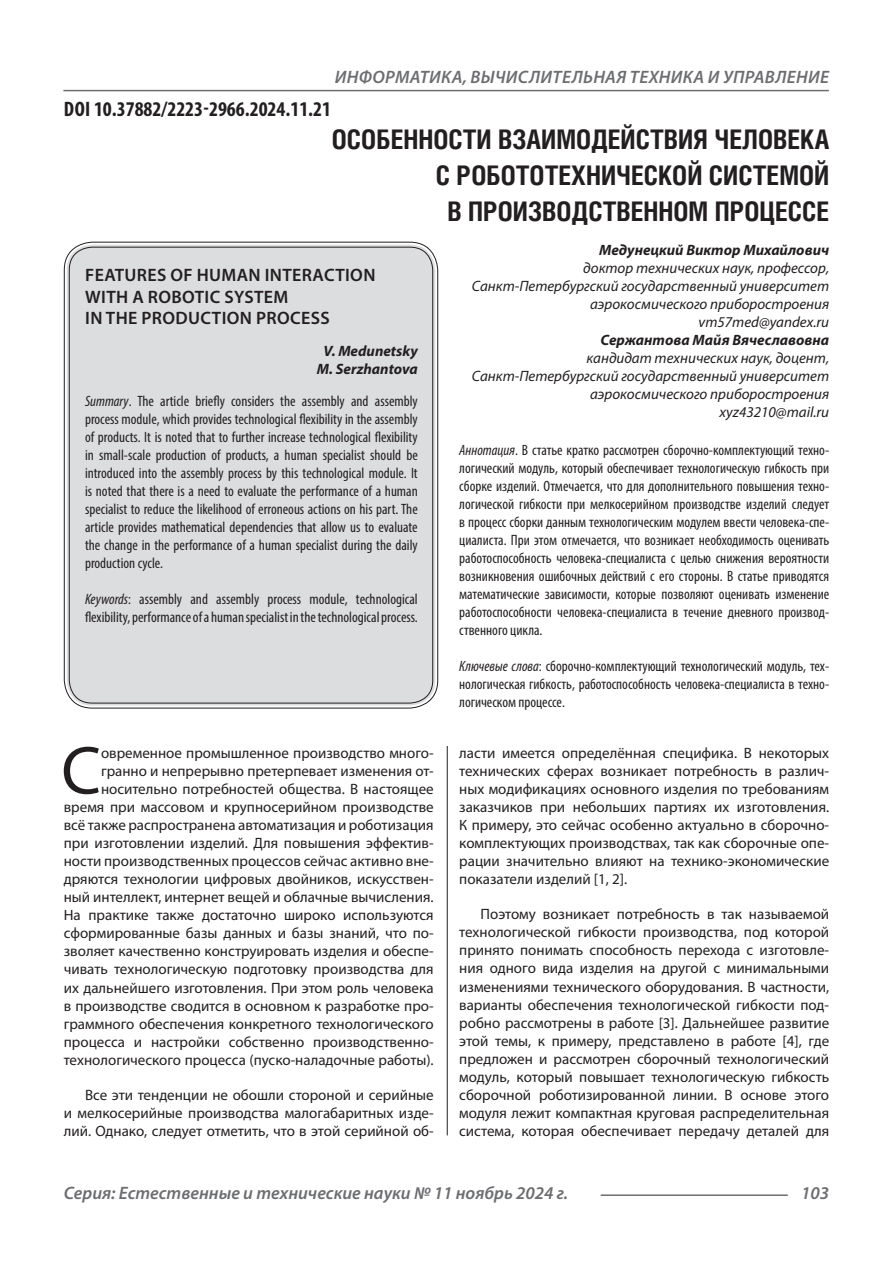
<style>
.page{position:relative;width:893px;height:1263px;background:#fff}
.page>*{position:absolute;margin:0;border:0;box-sizing:border-box;transform-origin:0 0}
.Статья_текст_первый{font:68.4px "Myriad Pro";color:#231f20}
.Статья_название{font:700 27px/36px "Helios Cond C";color:#231f20;text-align:right}
.ДОИ{font:700 condensed 21px "Myriad Pro";color:#231f20}
.t1{font:italic 600 18px "Myriad Pro";letter-spacing:.005em;color:#6c6d70}
.Статья_название_англ{font:600 18px/21.6px "Myriad Pro";letter-spacing:.02em;color:#231f20}
.Статья_текст{font:15px/18.1px "Myriad Pro";color:#231f20;text-align:justify}
.Статья_текст_первый-2{font:15px/18px "Myriad Pro";color:#231f20;text-align:right}
.Статья_аннотация_тек{font:condensed 15px/18px "Myriad Pro";color:#231f20;text-align:justify}
.Статья_аннотация_анг{font:condensed 15px/18px "Myriad Pro";color:#231f20;text-align:justify}
.Статья_автор_инфо{font:italic 15px/18px "Myriad Pro";color:#231f20;text-align:right}
.Статья_автор_инфо-2{font:italic 700 15px "Myriad Pro";color:#231f20}
.Статья_автор_англ{font:italic 700 15px "Myriad Pro";color:#231f20}
.s1{font-style:italic}
</style>
<div class="page">
<hr style="left:447px;top:128px;width:1px;height:1007px;background:#231f20">
<hr style="left:63px;top:90px;width:766px;height:1px;background:#6c6d70">
<hr style="left:601px;top:1194px;width:187px;height:2px;background:#6c6d70">
<div style="left:443px;top:126px;width:10px;height:620px;background:#fff"></div>
<div style="left:67px;top:245px;width:368px;height:460px;background:#dcdddf;border-radius:26px"></div>
<p class="t1" style="left:335px;top:66px;width:496px">ИНФОРМАТИКА, ВЫЧИСЛИТЕЛЬНАЯ ТЕХНИКА И УПРАВЛЕНИЕ</p>
<p class="Статья_название" style="left:332px;top:121px;width:499px">ОСОБЕННОСТИ ВЗАИМОДЕЙСТВИЯ ЧЕЛОВЕКА<br>С РОБОТОТЕХНИЧЕСКОЙ СИСТЕМОЙ<br>В ПРОИЗВОДСТВЕННОМ ПРОЦЕССЕ</p>
<p class="Статья_автор_инфо-2" style="left:599px;top:240px;width:232px">Медунецкий Виктор Михайлович</p>
<p class="Статья_автор_инфо" style="left:472px;top:259px;width:359px">доктор технических наук, профессор,<br>Санкт-Петербургский государственный университет аэрокосмического приборостроения</p>
<p class="Статья_автор_инфо" style="left:699px;top:313px;width:132px">vm57med@yandex.ru</p>
<p class="Статья_автор_инфо-2" style="left:600px;top:330px;width:230px">Сержантова Майя Вячеславовна</p>
<p class="Статья_автор_инфо" style="left:472px;top:349px;width:359px">кандидат технических наук, доцент,<br>Санкт-Петербургский государственный университет аэрокосмического приборостроения</p>
<p class="Статья_автор_инфо" style="left:719px;top:403px;width:111px">xyz43210@mail.ru</p>
<p class="Статья_аннотация_тек" style="left:459px;top:441px;width:371px"><span class="s1">Аннотация</span>. В статье кратко рассмотрен сборочно-комплектующий техно&shy;логический модуль, который обеспечивает технологическую гибкость при сборке изделий. Отмечается, что для дополнительного повышения техно&shy;логической гибкости при мелкосерийном производстве изделий следует в процесс сборки данным технологическим модулем ввести человека-спе&shy;циалиста. При этом отмечается, что возникает необходимость оценивать работоспособность человека-специалиста с целью снижения вероятности возникновения ошибочных действий с его стороны. В статье приводятся математические зависимости, которые позволяют оценивать изменение работоспособности человека-специалиста в течение дневного производ&shy;ственного цикла.</p>
<p class="Статья_аннотация_тек" style="left:459px;top:657px;width:371px"><span class="s1">Ключевые слова</span>: сборочно-комплектующий технологический модуль, тех&shy;нологическая гибкость, работоспособность человека-специалиста в техно&shy;логическом процессе.</p>
<p class="ДОИ" style="left:64px;top:96px;width:269px">DOI 10.37882/2223-2966.2024.11.21</p>
<p class="Статья_название_англ" style="left:85px;top:264px;width:292px">FEATURES OF HUMAN INTERACTION<br>WITH A ROBOTIC SYSTEM<br>IN THE PRODUCTION PROCESS</p>
<p class="Статья_автор_англ" style="left:323px;top:341px;width:96px">V. Medunetsky</p>
<p class="Статья_автор_англ" style="left:317px;top:359px;width:103px">M. Serzhantova</p>
<p class="Статья_аннотация_анг" style="left:85px;top:392px;width:334px"><span class="s1">Summary</span>. The article briefly considers the assembly and assembly process module, which provides technological flexibility in the assembly of products. It is noted that to further increase technological flexibility in small-scale production of products, a human specialist should be introduced into the assembly process by this technological module. It is noted that there is a need to evaluate the performance of a human specialist to reduce the likelihood of erroneous actions on his part. The article provides mathematical dependencies that allow us to evaluate the change in the performance of a human specialist during the daily production cycle.</p>
<p class="Статья_аннотация_анг" style="left:85px;top:590px;width:334px"><span class="s1">Keywords</span>: assembly and assembly process module, technological flexibility, performance of a human specialist in the technological process.</p>
<p class="Статья_текст_первый" style="left:61px;top:728px;width:41px">С</p>
<p class="Статья_текст_первый-2" style="left:64px;top:743px;width:371px">овременное промышленное производство много&shy;гранно и непрерывно претерпевает изменения от&shy;носительно потребностей общества. В настоящее время при массовом и крупносерийном производстве всё также распространена автоматизация и роботизация при изготовлении изделий. Для повышения эффектив&shy;ности производственных процессов сейчас активно вне&shy;дряются технологии цифровых двойников, искусствен&shy;ный интеллект, интернет вещей и облачные вычисления.<br>На практике также достаточно широко используются сформированные базы данных и базы знаний, что по&shy;зволяет качественно конструировать изделия и обеспе&shy;чивать технологическую подготовку производства для их дальнейшего изготовления. При этом роль человека в производстве сводится в основном к разработке про&shy;граммного обеспечения конкретного технологического процесса и настройки собственно производственно&shy;технологического процесса (пуско-наладочные работы).</p>
<p class="Статья_текст" style="left:64px;top:1085px;width:371px;text-indent:21px">Все эти тенденции не обошли стороной и серийные и мелкосерийные производства малогабаритных изде&shy;лий. Однако, следует отметить, что в этой серийной об-</p>
<p class="Статья_текст" style="left:459px;top:743px;width:371px">ласти имеется определённая специфика. В некоторых технических сферах возникает потребность в различ&shy;ных модификациях основного изделия по требованиям заказчиков при небольших партиях их изготовления.<br>К примеру, это сейчас особенно актуально в сборочно&shy;комплектующих производствах, так как сборочные опе&shy;рации значительно влияют на технико-экономические показатели изделий [1, 2].</p>
<p class="Статья_текст" style="left:459px;top:905px;width:371px;text-indent:21px">Поэтому возникает потребность в так называемой технологической гибкости производства, под которой принято понимать способность перехода с изготовле&shy;ния одного вида изделия на другой с минимальными изменениями технического оборудования. В частности, варианты обеспечения технологической гибкости под&shy;робно рассмотрены в работе [3]. Дальнейшее развитие этой темы, к примеру, представлено в работе [4], где предложен и рассмотрен сборочный технологический модуль, который повышает технологическую гибкость сборочной роботизированной линии. В основе этого модуля лежит компактная круговая распределительная система, которая обеспечивает передачу деталей для</p>
<p class="t1" style="left:64px;top:1182px;width:506px">Серия: Естественные и технические науки № 11 ноябрь 2024 г.</p>
<p class="t1" style="left:801px;top:1182px;width:30px">103</p>
</div>
